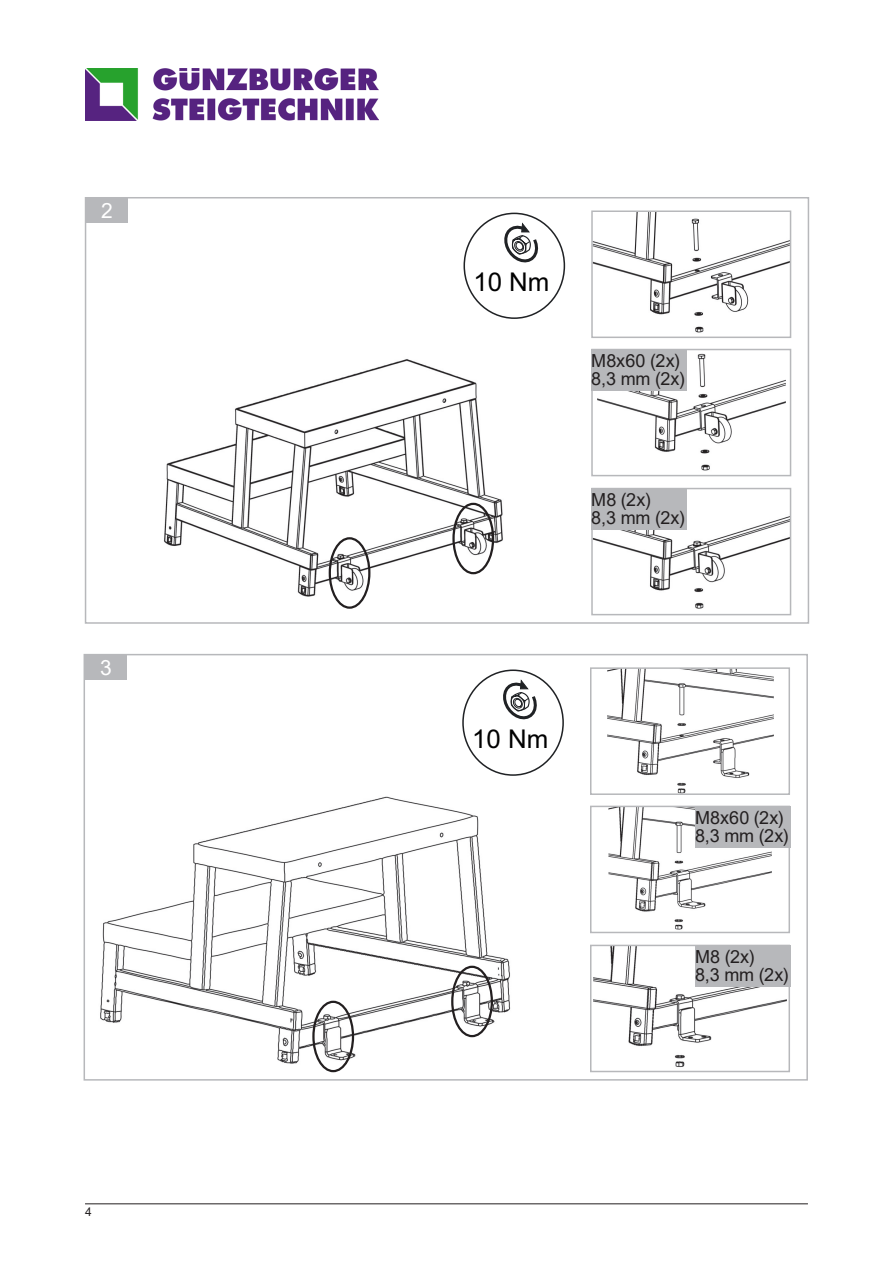
<style>
.page{position:relative;width:893px;height:1263px;background:#fff}
.page>*{position:absolute;margin:0;border:0;box-sizing:border-box;transform-origin:0 0}
.t1{font:25.8px "Arial";color:#000001}
.Inhalt_Tabelle{font:21px "Arial";color:#fff}
.Inhalt_Tabelle-2{font:18px/18px "Arial";letter-spacing:.01em;color:#231f20}
.t2{font:12px "Arial";color:#231f20}
</style>
<div class="page">
<img style="left:85px;top:68px;width:293px;height:53px">
<hr style="left:85px;top:1203px;width:723px;height:1px;background:#231f20">
<img style="left:164px;top:300px;width:381px;height:309px">
<div style="left:85px;top:197px;width:724px;height:427px;border:2px solid #b7b8bb"></div>
<svg style="left:504px;top:223px;width:35px;height:40px"></svg>
<div style="left:463px;top:213px;width:102px;height:106px;border:2px solid #202225;border-radius:50%"></div>
<div style="left:86px;top:198px;width:42px;height:25px;background:#b7b8bb"></div>
<img style="left:594px;top:213px;width:194px;height:120px">
<div style="left:591px;top:210px;width:200px;height:128px;border:2px solid #b7b8bb"></div>
<img style="left:597px;top:352px;width:188px;height:119px">
<div style="left:591px;top:349px;width:200px;height:127px;border:2px solid #b7b8bb"></div>
<div style="left:591px;top:349px;width:95px;height:42px;background:#b7b8bb"></div>
<img style="left:594px;top:491px;width:194px;height:118px">
<div style="left:591px;top:488px;width:200px;height:127px;border:2px solid #b7b8bb"></div>
<div style="left:591px;top:488px;width:95px;height:42px;background:#b7b8bb"></div>
<div style="left:329px;top:537px;width:41px;height:72px;border:2px solid #231f20;border-radius:50%"></div>
<div style="left:452px;top:503px;width:42px;height:71px;border:2px solid #231f20;border-radius:50%"></div>
<img style="left:100px;top:796px;width:411px;height:277px">
<div style="left:84px;top:654px;width:724px;height:426px;border:2px solid #b7b8bb"></div>
<svg style="left:503px;top:680px;width:34px;height:40px"></svg>
<div style="left:462px;top:669px;width:102px;height:107px;border:2px solid #202225;border-radius:50%"></div>
<div style="left:84px;top:655px;width:43px;height:25px;background:#b7b8bb"></div>
<img style="left:607px;top:670px;width:166px;height:122px">
<div style="left:590px;top:667px;width:200px;height:128px;border:2px solid #b7b8bb"></div>
<img style="left:609px;top:809px;width:162px;height:121px">
<div style="left:590px;top:806px;width:200px;height:127px;border:2px solid #b7b8bb"></div>
<div style="left:695px;top:806px;width:95px;height:42px;background:#b7b8bb"></div>
<img style="left:594px;top:948px;width:192px;height:120px">
<div style="left:590px;top:945px;width:200px;height:127px;border:2px solid #b7b8bb"></div>
<div style="left:695px;top:945px;width:95px;height:42px;background:#b7b8bb"></div>
<div style="left:312px;top:1001px;width:42px;height:71px;border:2px solid #231f20;border-radius:50%"></div>
<div style="left:451px;top:966px;width:42px;height:71px;border:2px solid #231f20;border-radius:50%"></div>
<p class="Inhalt_Tabelle" style="left:101px;top:196px;width:13px">2</p>
<p class="Inhalt_Tabelle" style="left:100px;top:653px;width:13px">3</p>
<p class="t2" style="left:85px;top:1204px;width:8px">4</p>
<p class="t1" style="left:473px;top:264px;width:78px">10 Nm</p>
<p class="Inhalt_Tabelle-2" style="left:591px;top:352px;width:95px">M8x60 (2x)<br>8,3 mm (2x)</p>
<p class="Inhalt_Tabelle-2" style="left:591px;top:491px;width:95px">M8 (2x)<br>8,3 mm (2x)</p>
<p class="t1" style="left:472px;top:721px;width:78px">10 Nm</p>
<p class="Inhalt_Tabelle-2" style="left:695px;top:809px;width:95px">M8x60 (2x)<br>8,3 mm (2x)</p>
<p class="Inhalt_Tabelle-2" style="left:695px;top:948px;width:95px">M8 (2x)<br>8,3 mm (2x)</p>
</div>
